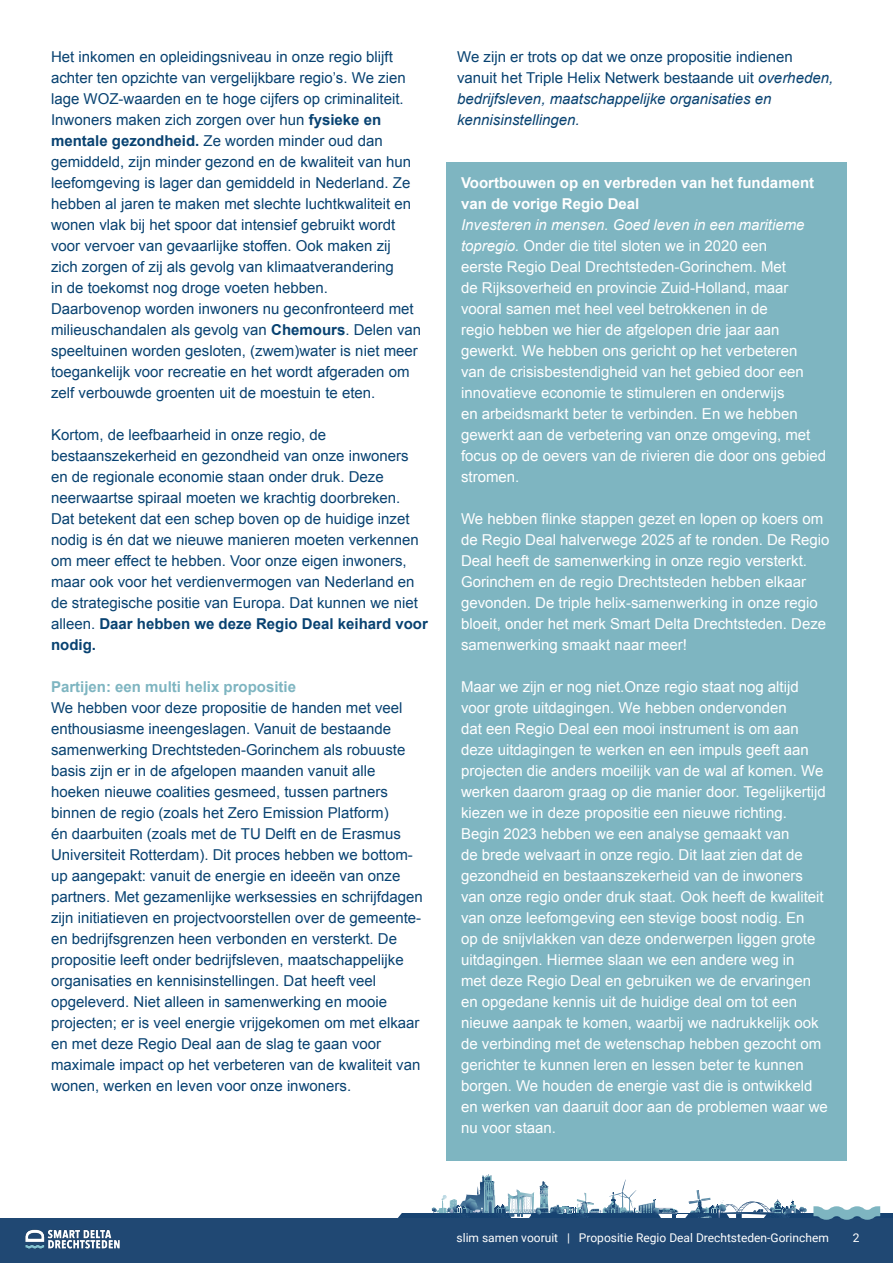
<style>
.page{position:relative;width:893px;height:1263px;background:#fff}
.page>*{position:absolute;margin:0;border:0;box-sizing:border-box;transform-origin:0 0}
.t1{font:15px/21px "Arial";color:#084271}
.t2{font:15px/21px "Arial";color:#fff}
.t3{font:700 15px/21px "Arial";color:#fff}
.t4{font:700 15px "Arial";color:#7eb5c1}
.t5{font:12px "Roboto";color:#fff}
.s1{font-weight:700}
.s2{font-style:italic}
</style>
<div class="page">
<div style="left:0;top:1218px;width:893px;height:45px;background:#204873"></div>
<svg style="left:398px;top:1174px;width:495px;height:46px"></svg>
<img style="left:25px;top:1229px;width:95px;height:20px">
<div style="left:446px;top:162px;width:401px;height:999px;background:#7eb5c1"></div>
<p class="t1" style="left:51px;top:46px;width:372px">Het inkomen en opleidingsniveau in onze regio blijft achter ten opzichte van vergelijkbare regio’s. We zien lage WOZ-waarden en te hoge cijfers op criminaliteit.<br>Inwoners maken zich zorgen over hun <span class="s1">fysieke en mentale gezondheid.</span> Ze worden minder oud dan gemiddeld, zijn minder gezond en de kwaliteit van hun leefomgeving is lager dan gemiddeld in Nederland. Ze hebben al jaren te maken met slechte luchtkwaliteit en wonen vlak bij het spoor dat intensief gebruikt wordt voor vervoer van gevaarlijke stoffen. Ook maken zij zich zorgen of zij als gevolg van klimaatverandering<br>in de toekomst nog droge voeten hebben.<br>Daarbovenop worden inwoners nu geconfronteerd met milieuschandalen als gevolg van <span class="s1">Chemours</span>. Delen van speeltuinen worden gesloten, (zwem)water is niet meer toegankelijk voor recreatie en het wordt afgeraden om zelf verbouwde groenten uit de moestuin te eten.</p>
<p class="t1" style="left:51px;top:424px;width:378px">Kortom, de leefbaarheid in onze regio, de bestaanszekerheid en gezondheid van onze inwoners en de regionale economie staan onder druk. Deze neerwaartse spiraal moeten we krachtig doorbreken.<br>Dat betekent dat een schep boven op de huidige inzet nodig is én dat we nieuwe manieren moeten verkennen om meer effect te hebben. Voor onze eigen inwoners, maar ook voor het verdienvermogen van Nederland en de strategische positie van Europa. Dat kunnen we niet alleen. <span class="s1">Daar hebben we deze Regio Deal keihard voor nodig.</span></p>
<p class="t4" style="left:51px;top:677px;width:247px">Partijen: een multi helix propositie</p>
<p class="t1" style="left:51px;top:697px;width:373px">We hebben voor deze propositie de handen met veel enthousiasme ineengeslagen. Vanuit de bestaande samenwerking Drechtsteden-Gorinchem als robuuste basis zijn er in de afgelopen maanden vanuit alle hoeken nieuwe coalities gesmeed, tussen partners binnen de regio (zoals het Zero Emission Platform)<br>én daarbuiten (zoals met de TU Delft en de Erasmus Universiteit Rotterdam). Dit proces hebben we bottom&shy;up aangepakt: vanuit de energie en ideeën van onze partners. Met gezamenlijke werksessies en schrijfdagen zijn initiatieven en projectvoorstellen over de gemeente&shy;en bedrijfsgrenzen heen verbonden en versterkt. De propositie leeft onder bedrijfsleven, maatschappelijke organisaties en kennisinstellingen. Dat heeft veel opgeleverd. Niet alleen in samenwerking en mooie projecten; er is veel energie vrijgekomen om met elkaar en met deze Regio Deal aan de slag te gaan voor maximale impact op het verbeteren van de kwaliteit van wonen, werken en leven voor onze inwoners.</p>
<p class="t1" style="left:457px;top:46px;width:378px">We zijn er trots op dat we onze propositie indienen vanuit het Triple Helix Netwerk bestaande uit <span class="s2">overheden, bedrijfsleven, maatschappelijke organisaties en kennisinstellingen.</span></p>
<p class="t3" style="left:461px;top:173px;width:355px">Voortbouwen op en verbreden van het fundament van de vorige Regio Deal</p>
<p class="t2" style="left:461px;top:214px;width:367px"><span class="s2">Investeren in mensen. Goed leven in een maritieme topregio.</span> Onder die titel sloten we in 2020 een<br>eerste Regio Deal Drechtsteden-Gorinchem. Met<br>de Rijksoverheid en provincie Zuid-Holland, maar vooral samen met heel veel betrokkenen in de<br>regio hebben we hier de afgelopen drie jaar aan gewerkt. We hebben ons gericht op het verbeteren<br>van de crisisbestendigheid van het gebied door een innovatieve economie te stimuleren en onderwijs<br>en arbeidsmarkt beter te verbinden. En we hebben gewerkt aan de verbetering van onze omgeving, met focus op de oevers van de rivieren die door ons gebied stromen.</p>
<p class="t2" style="left:461px;top:508px;width:370px">We hebben flinke stappen gezet en lopen op koers om de Regio Deal halverwege 2025 af te ronden. De Regio Deal heeft de samenwerking in onze regio versterkt.<br>Gorinchem en de regio Drechtsteden hebben elkaar gevonden. De triple helix-samenwerking in onze regio bloeit, onder het merk Smart Delta Drechtsteden. Deze samenwerking smaakt naar meer!</p>
<p class="t2" style="left:461px;top:676px;width:368px">Maar we zijn er nog niet.Onze regio staat nog altijd voor grote uitdagingen. We hebben ondervonden<br>dat een Regio Deal een mooi instrument is om aan deze uitdagingen te werken en een impuls geeft aan projecten die anders moeilijk van de wal af komen. We werken daarom graag op die manier door. Tegelijkertijd kiezen we in deze propositie een nieuwe richting.<br>Begin 2023 hebben we een analyse gemaakt van<br>de brede welvaart in onze regio. Dit laat zien dat de gezondheid en bestaanszekerheid van de inwoners van onze regio onder druk staat. Ook heeft de kwaliteit van onze leefomgeving een stevige boost nodig. En<br>op de snijvlakken van deze onderwerpen liggen grote uitdagingen. Hiermee slaan we een andere weg in<br>met deze Regio Deal en gebruiken we de ervaringen en opgedane kennis uit de huidige deal om tot een nieuwe aanpak te komen, waarbij we nadrukkelijk ook de verbinding met de wetenschap hebben gezocht om gerichter te kunnen leren en lessen beter te kunnen borgen. We houden de energie vast die is ontwikkeld en werken van daaruit door aan de problemen waar we nu voor staan.</p>
<p class="t5" style="left:457px;top:1230px;width:374px">slim samen vooruit | Propositie Regio Deal Drechtsteden-Gorinchem</p>
<p class="t5" style="left:853px;top:1230px;width:8px">2</p>
</div>
